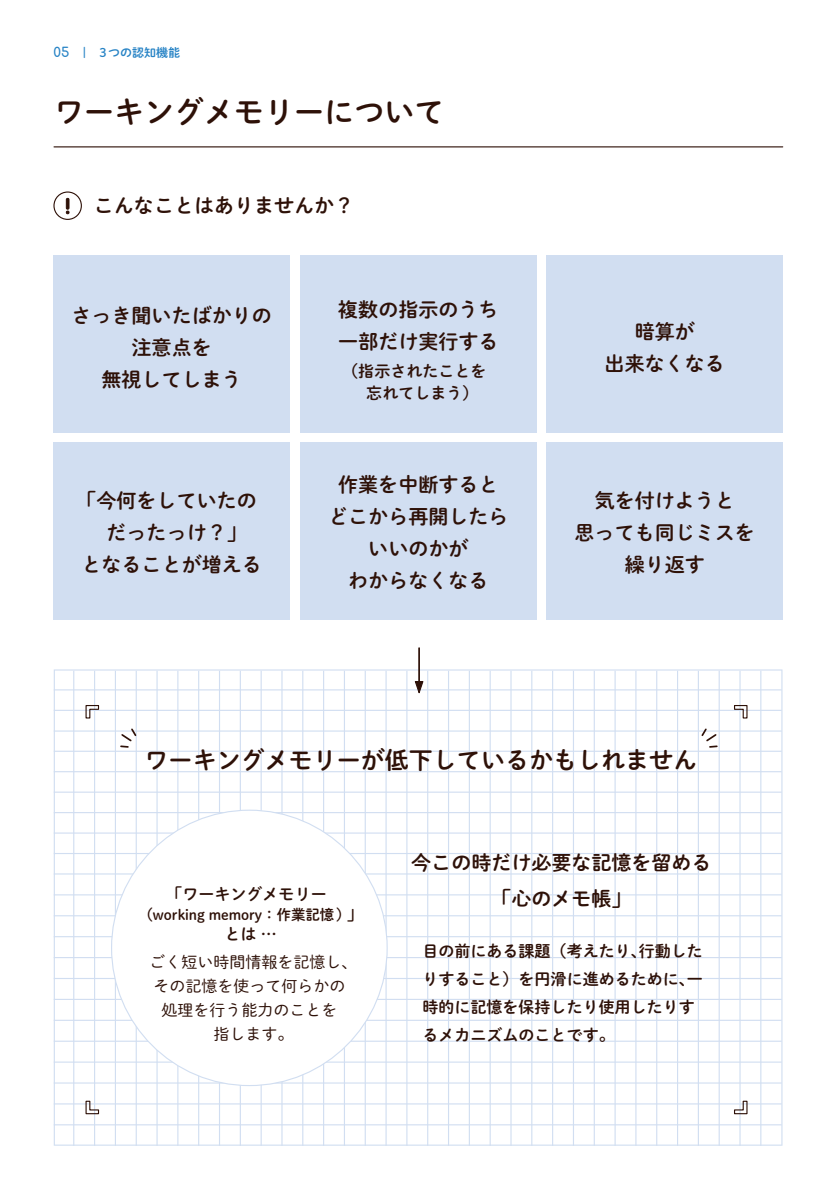
<style>
.page{position:relative;width:840px;height:1191px;background:#fff}
.page>*{position:absolute;margin:0;border:0;box-sizing:border-box;transform-origin:0 0}
.t1{font:30px "P Shuei M Go Std B";color:#2e1108}
.t2{font:24px "P Shuei M Go Std B";color:#2e1108}
.t3{font:20px/32px "P Shuei M Go Std B";color:#2e1108;text-align:center}
.t4{font:16px/28px "P Shuei M Go Std B";color:#2e1108}
.t5{font:16px/24px "P Shuei M Go Std L";color:#2e1108;text-align:center}
.t6{font:14.4px "P Shuei M Go Std B";color:#2e1108}
.t7{font:12px "P Shuei M Go Std B";color:#2783c5}
.s1{font-family:"Comfortaa";font-weight:600;font-size:13.2px}
.s2{font-size:16px}
</style>
<div class="page">
<svg style="left:54px;top:669px;width:728px;height:476px"></svg>
<hr style="left:73px;top:671px;width:1px;height:474px;background:#d1def1">
<hr style="left:94px;top:671px;width:1px;height:474px;background:#d1def1">
<hr style="left:115px;top:671px;width:1px;height:474px;background:#d1def1">
<hr style="left:136px;top:671px;width:1px;height:474px;background:#d1def1">
<hr style="left:156px;top:671px;width:1px;height:474px;background:#d1def1">
<hr style="left:177px;top:671px;width:1px;height:474px;background:#d1def1">
<hr style="left:198px;top:671px;width:1px;height:474px;background:#d1def1">
<hr style="left:219px;top:671px;width:1px;height:474px;background:#d1def1">
<hr style="left:240px;top:671px;width:1px;height:474px;background:#d1def1">
<hr style="left:260px;top:671px;width:1px;height:474px;background:#d1def1">
<hr style="left:281px;top:671px;width:1px;height:474px;background:#d1def1">
<hr style="left:302px;top:671px;width:1px;height:474px;background:#d1def1">
<hr style="left:323px;top:671px;width:1px;height:474px;background:#d1def1">
<hr style="left:343px;top:671px;width:2px;height:474px;background:#d1def1">
<hr style="left:364px;top:671px;width:1px;height:474px;background:#d1def1">
<hr style="left:385px;top:671px;width:1px;height:474px;background:#d1def1">
<hr style="left:406px;top:671px;width:1px;height:474px;background:#d1def1">
<hr style="left:427px;top:671px;width:1px;height:474px;background:#d1def1">
<hr style="left:447px;top:671px;width:2px;height:474px;background:#d1def1">
<hr style="left:468px;top:671px;width:1px;height:474px;background:#d1def1">
<hr style="left:489px;top:671px;width:1px;height:474px;background:#d1def1">
<hr style="left:510px;top:671px;width:1px;height:474px;background:#d1def1">
<hr style="left:531px;top:671px;width:1px;height:474px;background:#d1def1">
<hr style="left:551px;top:671px;width:2px;height:474px;background:#d1def1">
<hr style="left:572px;top:671px;width:1px;height:474px;background:#d1def1">
<hr style="left:593px;top:671px;width:1px;height:474px;background:#d1def1">
<hr style="left:614px;top:671px;width:1px;height:474px;background:#d1def1">
<hr style="left:635px;top:671px;width:1px;height:474px;background:#d1def1">
<hr style="left:655px;top:671px;width:2px;height:474px;background:#d1def1">
<hr style="left:676px;top:671px;width:1px;height:474px;background:#d1def1">
<hr style="left:697px;top:671px;width:1px;height:474px;background:#d1def1">
<hr style="left:718px;top:671px;width:1px;height:474px;background:#d1def1">
<hr style="left:739px;top:671px;width:1px;height:474px;background:#d1def1">
<hr style="left:759px;top:671px;width:2px;height:474px;background:#d1def1">
<hr style="left:54px;top:1124px;width:727px;height:1px;background:#d1def1">
<hr style="left:54px;top:1103px;width:727px;height:1px;background:#d1def1">
<hr style="left:54px;top:1082px;width:727px;height:1px;background:#d1def1">
<hr style="left:54px;top:1061px;width:727px;height:1px;background:#d1def1">
<hr style="left:54px;top:1040px;width:727px;height:1px;background:#d1def1">
<hr style="left:54px;top:1019px;width:727px;height:1px;background:#d1def1">
<hr style="left:54px;top:998px;width:727px;height:2px;background:#d1def1">
<hr style="left:54px;top:978px;width:727px;height:1px;background:#d1def1">
<hr style="left:54px;top:957px;width:727px;height:1px;background:#d1def1">
<hr style="left:54px;top:936px;width:727px;height:1px;background:#d1def1">
<hr style="left:54px;top:915px;width:727px;height:1px;background:#d1def1">
<hr style="left:54px;top:894px;width:727px;height:1px;background:#d1def1">
<hr style="left:54px;top:873px;width:727px;height:1px;background:#d1def1">
<hr style="left:54px;top:853px;width:727px;height:1px;background:#d1def1">
<hr style="left:54px;top:832px;width:727px;height:1px;background:#d1def1">
<hr style="left:54px;top:812px;width:727px;height:1px;background:#d1def1">
<hr style="left:54px;top:791px;width:727px;height:1px;background:#d1def1">
<hr style="left:54px;top:771px;width:727px;height:1px;background:#d1def1">
<hr style="left:54px;top:750px;width:727px;height:2px;background:#d1def1">
<hr style="left:54px;top:710px;width:727px;height:1px;background:#d1def1">
<hr style="left:54px;top:730px;width:727px;height:1px;background:#d1def1">
<hr style="left:54px;top:689px;width:727px;height:1px;background:#d1def1">
<div style="left:111px;top:810px;width:276px;height:275px;background:#fff;border-radius:50%"></div>
<svg style="left:85px;top:704px;width:15px;height:15px"></svg>
<svg style="left:733px;top:704px;width:14px;height:15px"></svg>
<svg style="left:733px;top:1100px;width:14px;height:14px"></svg>
<svg style="left:85px;top:1100px;width:15px;height:14px"></svg>
<div style="left:546px;top:442px;width:236px;height:178px;background:#d1def1"></div>
<div style="left:300px;top:442px;width:236px;height:178px;background:#d1def1"></div>
<div style="left:53px;top:442px;width:236px;height:178px;background:#d1def1"></div>
<div style="left:546px;top:255px;width:236px;height:178px;background:#d1def1"></div>
<div style="left:300px;top:255px;width:236px;height:178px;background:#d1def1"></div>
<div style="left:53px;top:255px;width:236px;height:178px;background:#d1def1"></div>
<div style="left:53px;top:191px;width:29px;height:29px;border:1px solid #2e1108;border-radius:50%"></div>
<svg style="left:66px;top:198px;width:4px;height:16px"></svg>
<hr style="left:54px;top:146px;width:728px;height:1px;background:#2e1108">
<svg style="left:120px;top:727px;width:18px;height:20px"></svg>
<svg style="left:699px;top:727px;width:18px;height:20px"></svg>
<hr style="left:418px;top:648px;width:1px;height:37px;background:#2e1108">
<svg style="left:413px;top:680px;width:11px;height:16px"></svg>
<p class="t7" style="left:53px;top:43px;width:128px"><span class="s1">05</span>　|　3つの認知機能</p>
<h1 class="t1" style="left:54px;top:90px;width:392px">ワーキングメモリーについて</h1>
<p class="t3" style="left:94px;top:189px;width:261px">こんなことはありませんか？</p>
<p class="t3" style="left:71px;top:298px;width:201px">さっき聞いたばかりの注意点を<br>無視してしまう</p>
<p class="t3" style="left:338px;top:293px;width:161px;text-align:left">複数の指示のうち一部だけ実行する</p>
<p class="t4" style="left:366px;top:360px;width:121px;line-height:22px;text-indent:-24px">（指示されたことを忘れてしまう）</p>
<p class="t3" style="left:76px;top:483px;width:181px">「今何をしていたの</p>
<p class="t3" style="left:106px;top:515px;width:142px">だったっけ？」</p>
<p class="t3" style="left:81px;top:547px;width:181px">となることが増える</p>
<p class="t3" style="left:328px;top:467px;width:181px">作業を中断するとどこから再開したらいいのかが<br>わからなくなる</p>
<p class="t3" style="left:604px;top:314px;width:121px">暗算が<br>出来なくなる</p>
<p class="t3" style="left:574px;top:484px;width:181px">気を付けようと<br>思っても同じミスを繰り返す</p>
<p class="t2" style="left:144px;top:742px;width:553px">ワーキングメモリーが低下しているかもしれません</p>
<p class="t4" style="left:166px;top:879px;width:161px">「ワーキングメモリー</p>
<p class="t6" style="left:146px;top:903px;width:218px">(working memory：作業記憶) <span class="s2">」</span></p>
<p class="t4" style="left:224px;top:919px;width:54px">とは …</p>
<p class="t5" style="left:149px;top:949px;width:209px">ごく短い時間情報を記憶し、その記憶を使って何らかの処理を行う能力のことを<br>指します。</p>
<p class="t3" style="left:411px;top:844px;width:302px;line-height:36px">今この時だけ必要な記憶を留める「心のメモ帳」</p>
<p class="t4" style="left:422px;top:936px;width:281px">目の前にある課題（考えたり、行動したりすること）を円滑に進めるために、一時的に記憶を保持したり使用したりするメカニズムのことです。</p>
</div>
